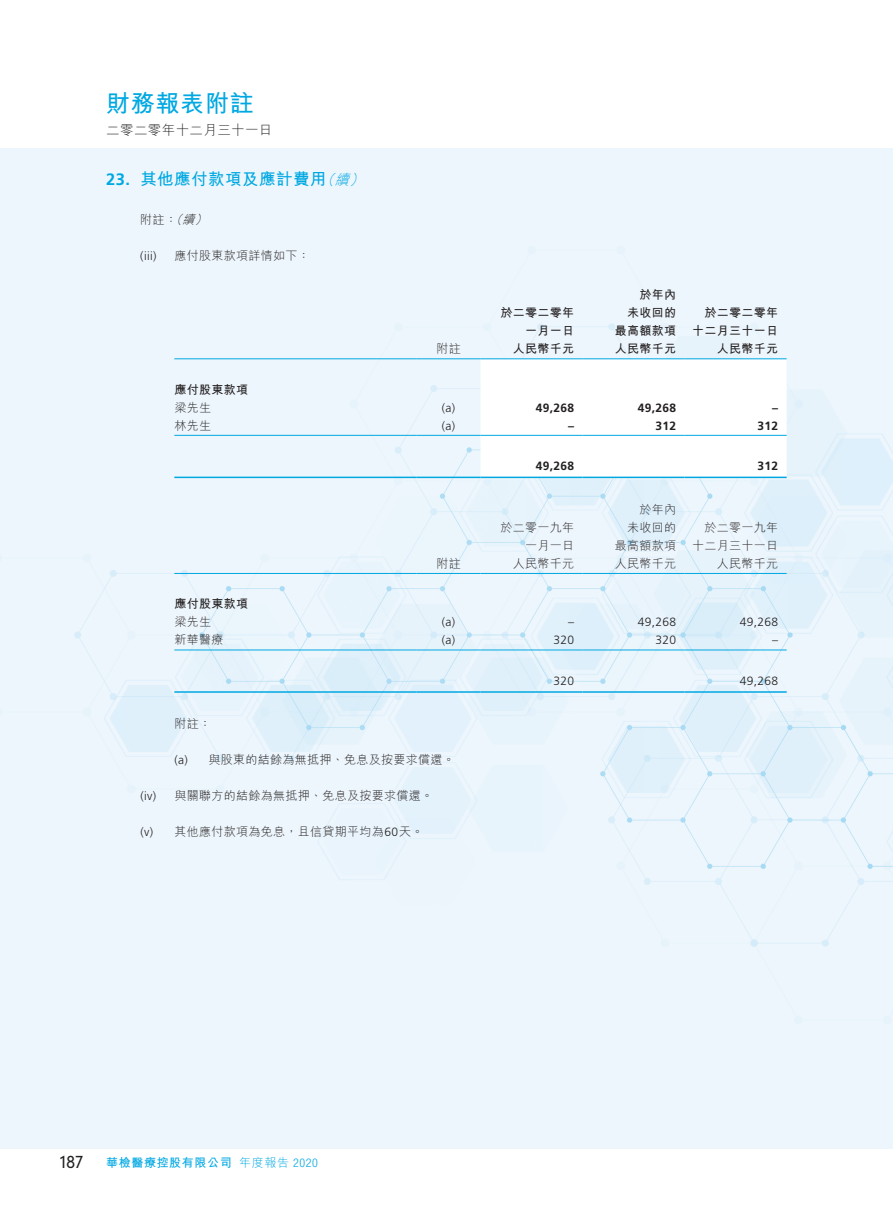
<style>
.page{position:relative;width:893px;height:1212px;background:#fff}
.page>*{position:absolute;margin:0;border:0;box-sizing:border-box;transform-origin:0 0}
.t1{font:700 24px "M Hei HK";letter-spacing:.03em;color:#00a8e2}
.t2{font:700 16.5px "M Hei HK";letter-spacing:.03em;color:#00a8e2}
.t3{font:300 16.5px "DIN Neuzeit Grotesk Std";color:#231f20}
.t4{font:700 16.5px "Frutiger LT Std";color:#00a8e2}
.t5{font:italic 300 14.25px "M Hei HK";color:#00a8e2}
.t6{font:300 13.5px "M Hei HK";letter-spacing:.03em;color:#231f20}
.t7{font:300 12px/18px "M Hei HK";letter-spacing:.03em;color:#231f20;text-align:right}
.t8{font:700 12px/18px "M Hei HK";letter-spacing:.03em;color:#231f20;text-align:right}
.t9{font:300 12px "Frutiger LT Std";letter-spacing:.03em;color:#231f20}
.t10{font:700 12px "Frutiger LT Std";letter-spacing:.03em;color:#231f20}
.t11{font:700 12px "M Hei HK";letter-spacing:.05em;color:#00a8e2}
.t12{font:300 12px "M Hei HK";color:#00a8e2}
.t13{font:italic 300 12px "M Hei HK";color:#231f20}
.s1{font-style:italic}
.s2{font-family:"Frutiger LT Std"}
.s3{font-family:"Helvetica Neue LT Std";font-stretch:condensed}
</style>
<div class="page">
<img style="left:0;top:149px;width:893px;height:999px">
<svg style="left:480px;top:359px;width:307px;height:118px"></svg>
<hr style="left:174px;top:358px;width:243px;height:1px;background:#00a8e2">
<hr style="left:417px;top:358px;width:63px;height:1px;background:#00a8e2">
<hr style="left:480px;top:358px;width:103px;height:1px;background:#00a8e2">
<hr style="left:583px;top:358px;width:102px;height:1px;background:#00a8e2">
<hr style="left:685px;top:358px;width:102px;height:1px;background:#00a8e2">
<hr style="left:174px;top:435px;width:243px;height:1px;background:#00a8e2">
<hr style="left:417px;top:435px;width:63px;height:1px;background:#00a8e2">
<hr style="left:480px;top:435px;width:103px;height:1px;background:#00a8e2">
<hr style="left:583px;top:435px;width:102px;height:1px;background:#00a8e2">
<hr style="left:685px;top:435px;width:102px;height:1px;background:#00a8e2">
<hr style="left:174px;top:477px;width:243px;height:1px;background:#00a8e2">
<hr style="left:417px;top:477px;width:63px;height:1px;background:#00a8e2">
<hr style="left:480px;top:477px;width:103px;height:1px;background:#00a8e2">
<hr style="left:583px;top:477px;width:102px;height:1px;background:#00a8e2">
<hr style="left:685px;top:477px;width:102px;height:1px;background:#00a8e2">
<hr style="left:174px;top:573px;width:243px;height:1px;background:#00a8e2">
<hr style="left:417px;top:573px;width:63px;height:1px;background:#00a8e2">
<hr style="left:480px;top:573px;width:103px;height:1px;background:#00a8e2">
<hr style="left:583px;top:573px;width:102px;height:1px;background:#00a8e2">
<hr style="left:685px;top:573px;width:102px;height:1px;background:#00a8e2">
<hr style="left:174px;top:650px;width:243px;height:1px;background:#00a8e2">
<hr style="left:417px;top:650px;width:63px;height:1px;background:#00a8e2">
<hr style="left:480px;top:650px;width:103px;height:1px;background:#00a8e2">
<hr style="left:583px;top:650px;width:102px;height:1px;background:#00a8e2">
<hr style="left:685px;top:650px;width:102px;height:1px;background:#00a8e2">
<hr style="left:174px;top:691px;width:243px;height:2px;background:#00a8e2">
<hr style="left:417px;top:691px;width:63px;height:2px;background:#00a8e2">
<hr style="left:480px;top:691px;width:103px;height:2px;background:#00a8e2">
<hr style="left:583px;top:691px;width:102px;height:2px;background:#00a8e2">
<hr style="left:685px;top:691px;width:102px;height:2px;background:#00a8e2">
<h1 class="t1" style="left:106px;top:85px;width:149px">財務報表附註</h1>
<p class="t6" style="left:106px;top:123px;width:168px">二零二零年十二月三十一日</p>
<h2 class="t4" style="left:106px;top:169px;width:25px">23.</h2>
<h2 class="t2" style="left:140px;top:167px;width:188px">其他應付款項及應計費用</h2>
<p class="t5" style="left:335px;top:172px;width:20px">續</p>
<p class="t5" style="left:320px;top:172px;width:20px">（</p>
<p class="t5" style="left:349px;top:172px;width:20px">(</p>
<p class="t13" style="left:182px;top:213px;width:17px">續</p>
<p class="t7" style="left:140px;top:210px;width:46px">附註<span class="s1">（</span>：</p>
<p class="t7" style="left:174px;top:246px;width:137px">應付股東款項詳情如下：</p>
<p class="t13" style="left:195px;top:213px;width:17px">(</p>
<p class="t9" style="left:140px;top:249px;width:18px">(iii)</p>
<p class="t8" style="left:174px;top:379px;width:75px">應付股東款項</p>
<p class="t7" style="left:174px;top:398px;width:38px">梁先生</p>
<p class="t7" style="left:174px;top:416px;width:38px">林先生</p>
<p class="t7" style="left:436px;top:340px;width:26px">附註</p>
<p class="t9" style="left:442px;top:401px;width:15px">(a(</p>
<p class="t9" style="left:442px;top:419px;width:15px">(a(</p>
<p class="t8" style="left:174px;top:594px;width:75px">應付股東款項</p>
<p class="t7" style="left:174px;top:613px;width:38px">梁先生</p>
<p class="t7" style="left:174px;top:631px;width:51px">新華醫療</p>
<p class="t7" style="left:436px;top:554px;width:26px">附註</p>
<p class="t9" style="left:442px;top:615px;width:15px">(a(</p>
<p class="t9" style="left:442px;top:633px;width:15px">(a(</p>
<p class="t9" style="left:140px;top:789px;width:17px">i v( )</p>
<p class="t9" style="left:140px;top:825px;width:14px">v( )</p>
<p class="t7" style="left:174px;top:714px;width:38px">附註：</p>
<p class="t7" style="left:208px;top:750px;width:248px">與股東的結餘為無抵押、免息及按要求償還。</p>
<p class="t9" style="left:174px;top:753px;width:15px">a( )</p>
<p class="t7" style="left:174px;top:786px;width:260px">與關聯方的結餘為無抵押、免息及按要求償還。</p>
<p class="t7" style="left:174px;top:822px;width:250px">其他應付款項為免息，且信貸期平均為<span class="s2">60</span>天。</p>
<p class="t8" style="left:500px;top:303px;width:75px">於二零二零年一月一日</p>
<p class="t8" style="left:513px;top:339px;width:63px">人民幣千元</p>
<p class="t10" style="left:536px;top:400px;width:40px">49,268</p>
<p class="t10" style="left:568px;top:418px;width:7px">–</p>
<p class="t10" style="left:536px;top:459px;width:40px">49,268</p>
<p class="t7" style="left:500px;top:518px;width:75px">於二零一九年一月一日</p>
<p class="t7" style="left:513px;top:554px;width:63px">人民幣千元</p>
<p class="t9" style="left:568px;top:615px;width:7px">–</p>
<p class="t9" style="left:553px;top:633px;width:22px">320</p>
<p class="t9" style="left:553px;top:674px;width:22px">320</p>
<p class="t8" style="left:615px;top:285px;width:63px">於年內<br>未收回的最高額款項</p>
<p class="t8" style="left:615px;top:339px;width:63px">人民幣千元</p>
<p class="t8" style="left:692px;top:303px;width:88px">於二零二零年十二月三十一日人民幣千元</p>
<p class="t10" style="left:638px;top:400px;width:40px">49,268</p>
<p class="t10" style="left:655px;top:418px;width:22px">312</p>
<p class="t7" style="left:615px;top:500px;width:63px">於年內<br>未收回的最高額款項</p>
<p class="t7" style="left:615px;top:554px;width:63px">人民幣千元</p>
<p class="t10" style="left:772px;top:400px;width:7px">–</p>
<p class="t10" style="left:757px;top:418px;width:22px">312</p>
<p class="t10" style="left:757px;top:459px;width:22px">312</p>
<p class="t7" style="left:692px;top:518px;width:88px">於二零一九年十二月三十一日人民幣千元</p>
<p class="t9" style="left:638px;top:615px;width:40px">49,268</p>
<p class="t9" style="left:655px;top:633px;width:22px">320</p>
<p class="t9" style="left:740px;top:615px;width:40px">49,268</p>
<p class="t9" style="left:772px;top:633px;width:7px">–</p>
<p class="t9" style="left:740px;top:674px;width:40px">49,268</p>
<h2 class="t3" style="left:60px;top:1152px;width:25px">187</h2>
<p class="t11" style="left:106px;top:1153px;width:127px">華檢醫療控股有限公司</p>
<p class="t12" style="left:239px;top:1156px;width:80px">年度報告 <span class="s3">2020</span></p>
</div>
